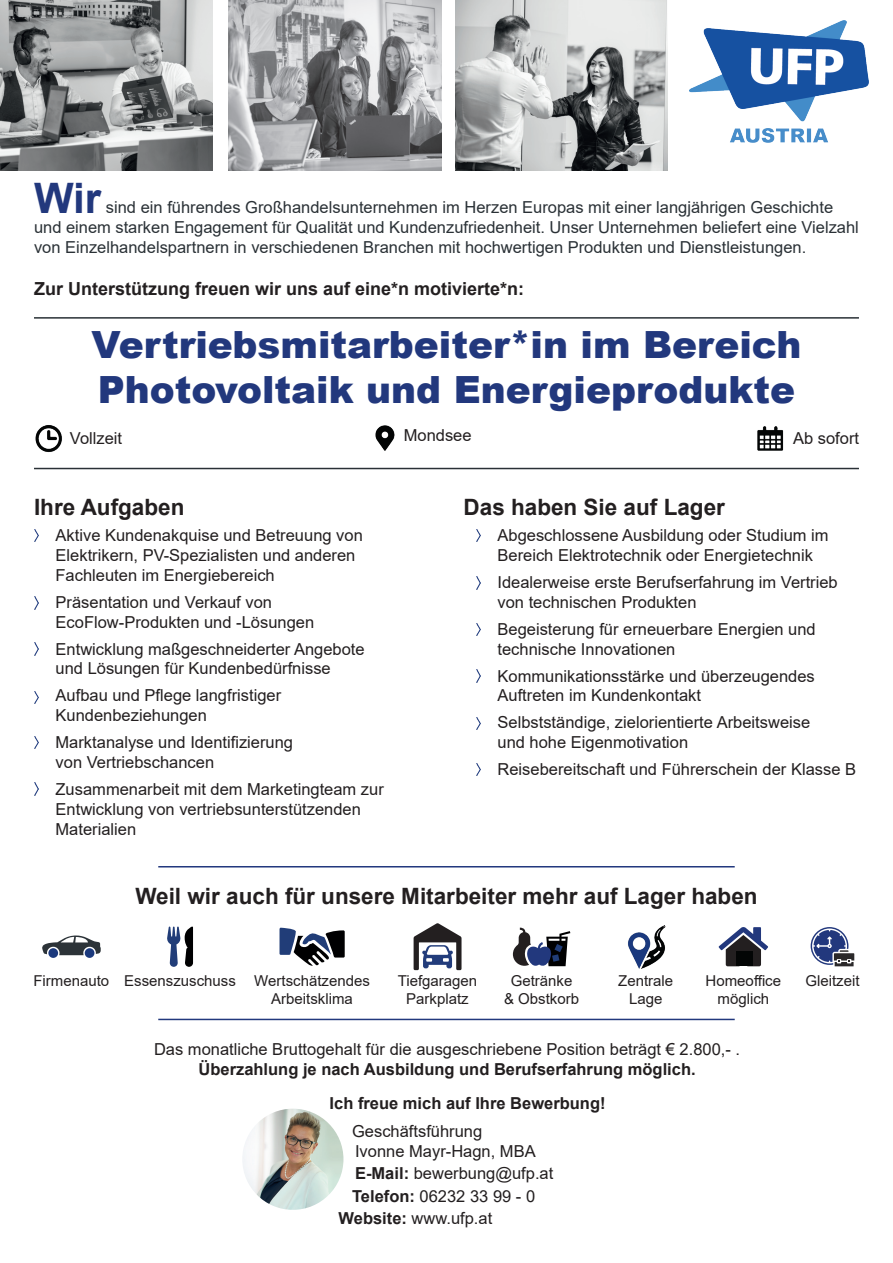
<style>
.page{position:relative;width:893px;height:1263px;background:#fff}
.page>*{position:absolute;margin:0;border:0;box-sizing:border-box;transform-origin:0 0}
.t1{font:700 42px "Arial";color:#22387d}
.t2{font:900 37.5px/45px "Arial";color:#22387d}
.t3{font:700 22.5px "Arial";color:#231f20}
.t4{font:700 18px "Arial";color:#231f20}
.t5{font:16.5px/19.8px "Arial";color:#231f20}
.t6{font:16.5px/19.8px "Arial";color:#2a3136}
.t7{font:700 16.5px "Arial";color:#231f20}
.t8{font:15px/18px "Arial";color:#231f20;text-align:center}
.s1{font-weight:700}
</style>
<div class="page">
<hr style="left:158px;top:1019px;width:577px;height:1px;background:#22387d">
<hr style="left:158px;top:866px;width:577px;height:1px;background:#22387d">
<img style="left:228px;top:0;width:213px;height:170px">
<img style="left:455px;top:0;width:213px;height:170px">
<img style="left:690px;top:21px;width:178px;height:122px">
<hr style="left:34px;top:317px;width:825px;height:2px;background:#2a3136">
<img style="left:242px;top:1109px;width:101px;height:101px;border-radius:51px">
<img style="left:0;top:0;width:213px;height:170px">
<svg style="left:476px;top:529px;width:4px;height:13px"></svg>
<svg style="left:34px;top:529px;width:4px;height:13px"></svg>
<svg style="left:476px;top:577px;width:4px;height:12px"></svg>
<svg style="left:34px;top:597px;width:4px;height:12px"></svg>
<svg style="left:476px;top:670px;width:4px;height:12px"></svg>
<svg style="left:34px;top:691px;width:4px;height:13px"></svg>
<svg style="left:476px;top:717px;width:4px;height:13px"></svg>
<svg style="left:476px;top:763px;width:4px;height:13px"></svg>
<svg style="left:34px;top:736px;width:4px;height:12px"></svg>
<svg style="left:34px;top:783px;width:4px;height:12px"></svg>
<svg style="left:476px;top:623px;width:4px;height:13px"></svg>
<svg style="left:34px;top:643px;width:4px;height:12px"></svg>
<img style="left:375px;top:425px;width:20px;height:26px">
<img style="left:757px;top:426px;width:27px;height:25px">
<hr style="left:34px;top:468px;width:825px;height:1px;background:#2a3136">
<img style="left:35px;top:425px;width:27px;height:28px">
<svg style="left:42px;top:935px;width:59px;height:23px"></svg>
<svg style="left:167px;top:926px;width:26px;height:41px"></svg>
<svg style="left:279px;top:928px;width:66px;height:38px"></svg>
<svg style="left:414px;top:923px;width:47px;height:47px"></svg>
<img style="left:628px;top:925px;width:38px;height:43px">
<svg style="left:513px;top:928px;width:57px;height:38px"></svg>
<svg style="left:719px;top:927px;width:49px;height:39px"></svg>
<div style="left:736px;top:951px;width:17px;height:15px;background:#030505"></div>
<svg style="left:811px;top:927px;width:43px;height:39px"></svg>
<h1 class="t1" style="left:34px;top:169px;width:69px">Wir</h1>
<p class="t6" style="left:34px;top:198px;width:826px;text-indent:72px">sind ein führendes Großhandelsunternehmen im Herzen Europas mit einer langjährigen Geschichte und einem starken Engagement für Qualität und Kundenzufriedenheit. Unser Unternehmen beliefert eine Vielzahl von Einzelhandelspartnern in verschiedenen Branchen mit hochwertigen Produkten und Dienstleistungen.</p>
<p class="t4" style="left:34px;top:276px;width:492px">Zur Unterstützung freuen wir uns auf eine*n motivierte*n:</p>
<h2 class="t2" style="left:91px;top:321px;width:711px">Vertriebsmitarbeiter*in im Bereich<br>Photovoltaik und Energieprodukte</h2>
<p class="t5" style="left:70px;top:428px;width:54px">Vollzeit</p>
<p class="t5" style="left:404px;top:426px;width:69px">Mondsee</p>
<p class="t5" style="left:793px;top:428px;width:68px">Ab sofort</p>
<h3 class="t3" style="left:34px;top:491px;width:152px">Ihre Aufgaben</h3>
<h3 class="t3" style="left:464px;top:491px;width:263px">Das haben Sie auf Lager</h3>
<p class="t5" style="left:56px;top:525px;width:309px">Aktive Kundenakquise und Betreuung von<br>Elektrikern, PV-Spezialisten und anderen<br>Fachleuten im Energiebereich</p>
<p class="t5" style="left:56px;top:592px;width:260px">Präsentation und Verkauf von<br>EcoFlow-Produkten und -Lösungen</p>
<p class="t5" style="left:56px;top:639px;width:311px">Entwicklung maßgeschneiderter Angebote und Lösungen für Kundenbedürfnisse</p>
<p class="t5" style="left:56px;top:686px;width:227px">Aufbau und Pflege langfristiger<br>Kundenbeziehungen</p>
<p class="t5" style="left:56px;top:732px;width:239px">Marktanalyse und Identifizierung von Vertriebschancen</p>
<p class="t5" style="left:56px;top:779px;width:330px">Zusammenarbeit mit dem Marketingteam zur<br>Entwicklung von vertriebsunterstützenden<br>Materialien</p>
<p class="t5" style="left:497px;top:525px;width:333px">Abgeschlossene Ausbildung oder Studium im<br>Bereich Elektrotechnik oder Energietechnik</p>
<p class="t5" style="left:497px;top:572px;width:342px">Idealerweise erste Berufserfahrung im Vertrieb von technischen Produkten</p>
<p class="t5" style="left:497px;top:619px;width:320px">Begeisterung für erneuerbare Energien und technische Innovationen</p>
<p class="t5" style="left:497px;top:666px;width:319px">Kommunikationsstärke und überzeugendes<br>Auftreten im Kundenkontakt</p>
<p class="t5" style="left:497px;top:713px;width:314px">Selbstständige, zielorientierte Arbeitsweise und hohe Eigenmotivation</p>
<p class="t5" style="left:497px;top:759px;width:360px">Reisebereitschaft und Führerschein der Klasse B</p>
<h3 class="t3" style="left:135px;top:880px;width:624px">Weil wir auch für unsere Mitarbeiter mehr auf Lager haben</h3>
<p class="t8" style="left:504px;top:971px;width:77px">Getränke &amp; Obstkorb</p>
<p class="t8" style="left:706px;top:971px;width:77px">Homeoffice möglich</p>
<p class="t8" style="left:805px;top:971px;width:56px">Gleitzeit</p>
<p class="t8" style="left:271px;top:971px;width:100px;text-align:left;text-indent:-238px">Firmenauto Essenszuschuss Wertschätzendes<br>Arbeitsklima</p>
<p class="t8" style="left:398px;top:971px;width:81px">Tiefgaragen<br>Parkplatz</p>
<p class="t8" style="left:618px;top:971px;width:57px">Zentrale<br>Lage</p>
<p class="t5" style="left:154px;top:1039px;width:588px">Das monatliche Bruttogehalt für die ausgeschriebene Position beträgt € 2.800,- .</p>
<p class="t7" style="left:198px;top:1057px;width:499px">Überzahlung je nach Ausbildung und Berufserfahrung möglich.</p>
<p class="t7" style="left:330px;top:1092px;width:277px">Ich freue mich auf Ihre Bewerbung!</p>
<p class="t5" style="left:352px;top:1122px;width:185px">Geschäftsführung<br>Ivonne Mayr-Hagn, MBA</p>
<p class="t5" style="left:355px;top:1163px;width:200px"><span class="s1">E-Mail:</span> bewerbung@ufp.at</p>
<p class="t5" style="left:352px;top:1186px;width:185px"><span class="s1">Telefon:</span> 06232 33 99 - 0</p>
<p class="t5" style="left:339px;top:1208px;width:155px"><span class="s1">Website:</span> www.ufp.at</p>
</div>
